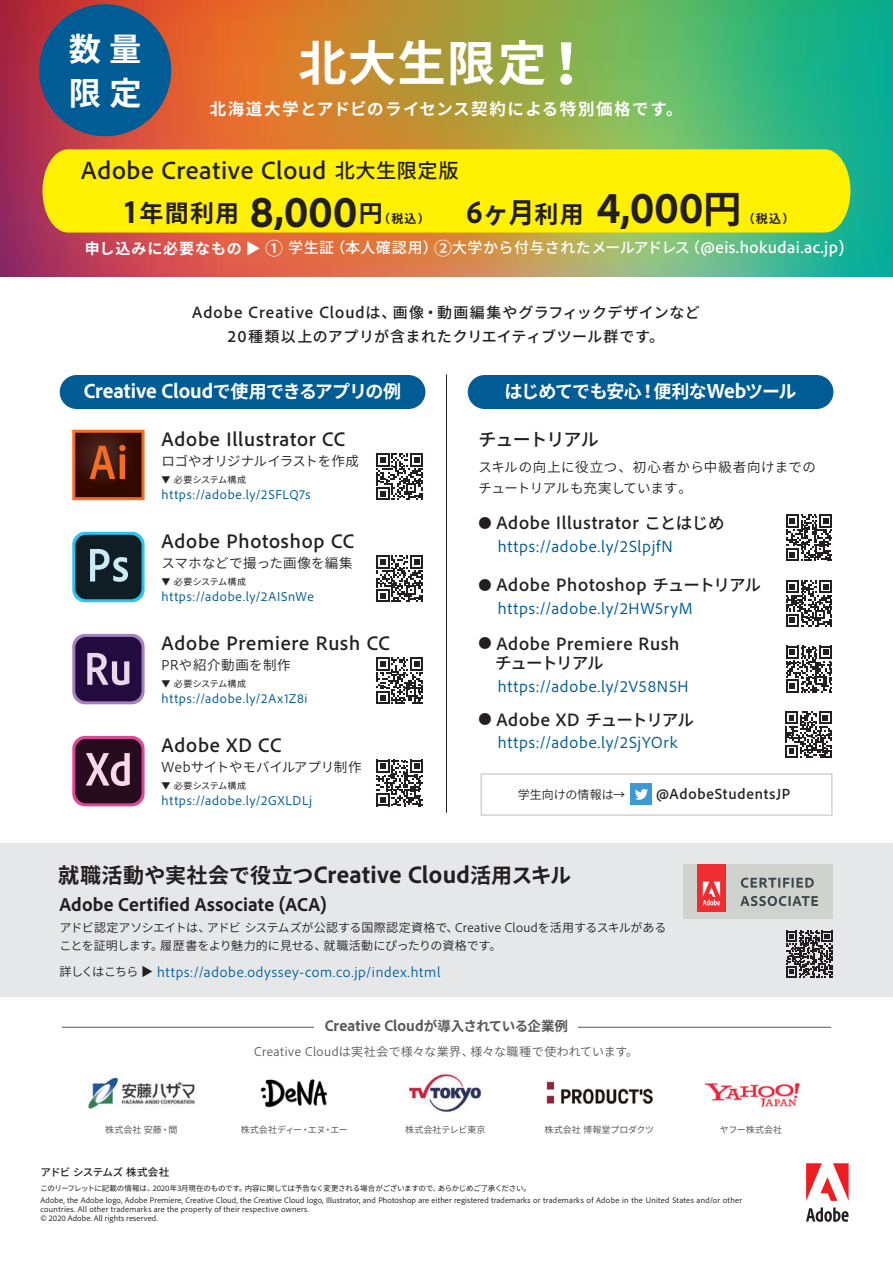
<style>
.page{position:relative;width:893px;height:1263px;background:#fff}
.page>*{position:absolute;margin:0;border:0;box-sizing:border-box;transform-origin:0 0}
.t1{font:800 48.45px "Adobe Clean Han";letter-spacing:.025em;color:#fff}
.t2{font:800 38.4px "Adobe Clean Han";color:#231f20}
.t3{font:800 32.25px/44.2px "Adobe Clean Han";color:#fff}
.t4{font:800 24px "Adobe Clean Han";color:#231f20}
.t5{font:700 22.8px "Adobe Clean Han";letter-spacing:.03em;color:#231f20}
.t6{font:800 21px "Adobe Clean Han";letter-spacing:.01em;color:#231f20}
.t7{font:700 18px "Adobe Clean Han";letter-spacing:.045em;color:#231f20}
.t8{font:800 18px "Adobe Clean Han";letter-spacing:-.01em;color:#fff}
.t9{font:800 18px "Adobe Clean Han";letter-spacing:-.03em;color:#fff}
.t10{font:700 18px "Adobe Clean Han";letter-spacing:-.045em;color:#231f20}
.t11{font:700 16.5px/19.5px "Adobe Clean Han";letter-spacing:.045em;color:#231f20}
.t12{font:800 16.5px "Adobe Clean Han";letter-spacing:.015em;color:#231f20}
.t13{font:800 16.5px "Adobe Clean Han";letter-spacing:.095em;color:#fff}
.t14{font:700 16.5px "Adobe Clean Han";letter-spacing:-.06em;color:#231f20}
.t15{font:15px "Adobe Clean Han";letter-spacing:.05em;color:#005c95}
.t16{font:700 15px/24px "Adobe Clean Han";letter-spacing:.06em;color:#231f20;text-align:center}
.t17{font:700 15px "Adobe Clean Han";letter-spacing:.03em;color:#fff}
.t18{font:13.5px/21px "Adobe Clean Han";letter-spacing:.015em;color:#231f20}
.t19{font:800 13.5px "Adobe Clean Han";color:#57585a}
.t20{font:700 13.5px "Adobe Clean Han";letter-spacing:.055em;color:#231f20}
.t21{font:13.5px "Adobe Clean Han";letter-spacing:-.01em;color:#231f20}
.t22{font:13.5px "Adobe Clean Han";letter-spacing:-.025em;color:#231f20}
.t23{font:13.5px "Adobe Clean Han";letter-spacing:.045em;color:#231f20}
.t24{font:13.2px "Adobe Clean Han";letter-spacing:.055em;color:#005c95}
.t25{font:12px/18px "Adobe Clean Han";letter-spacing:-.005em;color:#231f20}
.t26{font:12px "Adobe Clean Han";letter-spacing:.06em;color:#005c95}
.t27{font:12px "Adobe Clean Han";letter-spacing:.035em;color:#57585a}
.t28{font:800 12px "Adobe Clean Han";color:#231f20}
.t29{font:700 10.5px "Adobe Clean Han";letter-spacing:-.05em;color:#231f20}
.t30{font:9px "Adobe Clean Han";color:#57585a}
.t31{font:9px "Adobe Clean Han";letter-spacing:.02em;color:#231f20}
.t32{font:9px "Adobe Clean Han";letter-spacing:-.02em;color:#57585a}
.t33{font:7.5px/12px "Adobe Clean Han";letter-spacing:.02em;color:#231f20}
.t34{font:7.5px/9px "Adobe Clean Han";letter-spacing:.04em;color:#231f20}
.s1{font-size:56.1px}
.s2{font-size:20.25px}
.s3{font-size:28.8px}
.s4{font-size:38.4px}
.s5{font-size:12px}
.s6{font-size:28.5px}
.s7{font-size:24px}
.s8{font-weight:800}
.s9{font-size:18px}
.s10{font-size:13.2px}
.s11{font-size:12px;color:#231f20}
</style>
<div class="page">
<svg style="left:0;top:0;width:893px;height:276px;background:#938e54"></svg>
<div style="left:0;top:843px;width:893px;height:153px;background:#e6e7e9"></div>
<svg style="left:72px;top:430px;width:73px;height:70px;background:#692b11"></svg>
<hr style="left:446px;top:374px;width:1px;height:439px;background:#231f20">
<svg style="left:806px;top:1163px;width:43px;height:38px"></svg>
<svg style="left:806px;top:1207px;width:43px;height:15px"></svg>
<div style="left:43px;top:149px;width:807px;height:84px;background:#fff101"></div>
<img style="left:88px;top:1077px;width:107px;height:32px">
<img style="left:260px;top:1079px;width:68px;height:29px">
<img style="left:409px;top:1074px;width:72px;height:38px">
<img style="left:546px;top:1081px;width:107px;height:23px">
<img style="left:704px;top:1083px;width:96px;height:25px">
<svg style="left:480px;top:773px;width:353px;height:43px"></svg>
<div style="left:39px;top:4px;width:132px;height:132px;background:#005c95;border-radius:50%"></div>
<svg style="left:72px;top:634px;width:73px;height:70px"></svg>
<div style="left:75px;top:637px;width:67px;height:64px;background:#230b3f;border-radius:11px"></div>
<svg style="left:87px;top:653px;width:43px;height:32px"></svg>
<svg style="left:72px;top:736px;width:73px;height:70px"></svg>
<div style="left:75px;top:739px;width:67px;height:64px;background:#270c1d;border-radius:11px"></div>
<svg style="left:86px;top:753px;width:44px;height:33px"></svg>
<div style="left:683px;top:864px;width:150px;height:55px;background:#d0d2ce"></div>
<div style="left:697px;top:864px;width:29px;height:48px;background:#ee2d33"></div>
<svg style="left:703px;top:882px;width:17px;height:23px"></svg>
<svg style="left:741px;top:878px;width:73px;height:10px"></svg>
<svg style="left:740px;top:896px;width:78px;height:10px"></svg>
<svg style="left:376px;top:453px;width:47px;height:47px"></svg>
<svg style="left:376px;top:555px;width:47px;height:47px"></svg>
<svg style="left:376px;top:657px;width:47px;height:47px"></svg>
<svg style="left:376px;top:760px;width:47px;height:46px"></svg>
<svg style="left:786px;top:514px;width:46px;height:47px"></svg>
<svg style="left:786px;top:580px;width:46px;height:47px"></svg>
<svg style="left:786px;top:646px;width:46px;height:46px"></svg>
<svg style="left:785px;top:711px;width:47px;height:47px"></svg>
<svg style="left:786px;top:931px;width:47px;height:46px"></svg>
<div style="left:468px;top:375px;width:365px;height:34px;background:#005c95;border-radius:17px"></div>
<div style="left:60px;top:375px;width:365px;height:34px;background:#005c95;border-radius:17px"></div>
<hr style="left:62px;top:1027px;width:769px;height:1px;background:#57585a">
<div style="left:315px;top:1018px;width:263px;height:16px;background:#fff"></div>
<svg style="left:72px;top:532px;width:73px;height:70px"></svg>
<div style="left:75px;top:535px;width:67px;height:64px;background:#0f1d25;border-radius:11px"></div>
<svg style="left:90px;top:549px;width:38px;height:33px"></svg>
<h3 class="t3" style="left:69px;top:28px;width:74px">数量限定</h3>
<h1 class="t1" style="left:298px;top:36px;width:297px">北大生限定<span class="s1">！</span></h1>
<h3 class="t13" style="left:210px;top:100px;width:474px">北海道大学とアドビのライセンス契約による特別価格です。</h3>
<h3 class="t5" style="left:81px;top:158px;width:379px">Adobe Creative Cloud <span class="s2">北大生限定版</span></h3>
<h3 class="t4" style="left:125px;top:199px;width:307px"><span class="s3">1</span>年間利用 <span class="s4">8,000</span>円<span class="s5">（税込）</span></h3>
<h2 class="t2" style="left:466px;top:188px;width:277px"><span class="s6">6ヶ月</span><span class="s7">利用</span> 4,000円</h2>
<h3 class="t28" style="left:743px;top:212px;width:53px">（税込）</h3>
<h3 class="t17" style="left:85px;top:239px;width:761px"><span class="s8">申し込みに必要なもの ▶</span> <span class="s9">①</span> 学生証（本人確認用）<span class="s9">②</span>大学から付与されたメールアドレス（@eis.hokudai.ac.jp)</h3>
<h3 class="t16" style="left:192px;top:301px;width:509px">Adobe Creative Cloudは、画像・動画編集やグラフィックデザインなど<br>20種類以上のアプリが含まれたクリエイティブツール群です。</h3>
<h3 class="t8" style="left:84px;top:381px;width:319px">Creative Cloudで使用できるアプリの例</h3>
<h3 class="t9" style="left:505px;top:381px;width:293px">はじめてでも安心！便利なWebツール</h3>
<h3 class="t7" style="left:162px;top:429px;width:185px">Adobe Illustrator CC</h3>
<h3 class="t22" style="left:162px;top:453px;width:199px">ロゴやオリジナルイラストを作成</h3>
<p class="t31" style="left:162px;top:474px;width:86px">▼ 必要システム構成</p>
<h3 class="t26" style="left:162px;top:488px;width:150px">https://adobe.ly/2SFLQ7s</h3>
<h3 class="t7" style="left:162px;top:531px;width:194px">Adobe Photoshop CC</h3>
<h3 class="t18" style="left:162px;top:552px;width:193px">スマホなどで撮った画像を編集</h3>
<p class="t31" style="left:162px;top:576px;width:86px">▼ 必要システム構成</p>
<h3 class="t26" style="left:162px;top:590px;width:154px">https://adobe.ly/2AISnWe</h3>
<h3 class="t7" style="left:162px;top:633px;width:230px">Adobe Premiere Rush CC</h3>
<h3 class="t23" style="left:162px;top:657px;width:131px">PRや紹介動画を制作</h3>
<p class="t31" style="left:162px;top:678px;width:86px">▼ 必要システム構成</p>
<h3 class="t26" style="left:162px;top:692px;width:147px">https://adobe.ly/2Ax1Z8i</h3>
<h3 class="t7" style="left:162px;top:735px;width:121px">Adobe XD CC</h3>
<h3 class="t21" style="left:162px;top:759px;width:201px">Webサイトやモバイルアプリ制作</h3>
<p class="t31" style="left:162px;top:780px;width:86px">▼ 必要システム構成</p>
<h3 class="t26" style="left:162px;top:794px;width:152px">https://adobe.ly/2GXLDLj</h3>
<h3 class="t10" style="left:478px;top:429px;width:122px">チュートリアル</h3>
<h3 class="t18" style="left:478px;top:456px;width:339px">スキルの向上に役立つ、初心者から中級者向けまでのチュートリアルも充実しています。</h3>
<h3 class="t11" style="left:478px;top:514px;width:248px"><span class="s10">●</span> Adobe Illustrator ことはじめ</h3>
<h3 class="t15" style="left:498px;top:538px;width:176px">https://adobe.ly/2SlpjfN</h3>
<h3 class="t11" style="left:478px;top:576px;width:284px"><span class="s10">●</span> Adobe Photoshop チュートリアル</h3>
<h3 class="t15" style="left:498px;top:600px;width:196px">https://adobe.ly/2HW5ryM</h3>
<h3 class="t11" style="left:495px;top:634px;width:186px;text-indent:-17px"><span class="s10">●</span> Adobe Premiere Rushチュートリアル</h3>
<h3 class="t15" style="left:498px;top:678px;width:192px">https://adobe.ly/2V58N5H</h3>
<h3 class="t14" style="left:478px;top:710px;width:217px"><span class="s10">●</span> Adobe XD チュートリアル</h3>
<h3 class="t15" style="left:498px;top:734px;width:181px">https://adobe.ly/2SjYOrk</h3>
<h3 class="t25" style="left:518px;top:785px;width:109px">学生向けの情報は→</h3>
<h3 class="t20" style="left:656px;top:787px;width:136px">@AdobeStudentsJP</h3>
<h3 class="t6" style="left:58px;top:863px;width:514px">就職活動や実社会で役立つCreative Cloud活用スキル</h3>
<h3 class="t12" style="left:60px;top:895px;width:269px">Adobe Certified Associate (ACA)</h3>
<h3 class="t25" style="left:60px;top:919px;width:608px">アドビ認定アソシエイトは、アドビ システムズが公認する国際認定資格で、Creative Cloudを活用するスキルがあることを証明します。履歴書をより魅力的に見せる、就職活動にぴったりの資格です。</h3>
<h3 class="t24" style="left:60px;top:965px;width:382px"><span class="s11">詳しくはこちら ▶</span> https://adobe.odyssey-com.co.jp/index.html</h3>
<h3 class="t19" style="left:325px;top:1018px;width:245px">Creative Cloudが導入されている企業例</h3>
<h3 class="t27" style="left:254px;top:1045px;width:386px">Creative Cloudは実社会で様々な業界、様々な職種で使われています。</h3>
<p class="t30" style="left:105px;top:1124px;width:74px">株式会社 安藤・間</p>
<p class="t32" style="left:241px;top:1124px;width:109px">株式会社ディー・エヌ・エー</p>
<p class="t30" style="left:405px;top:1124px;width:82px">株式会社テレビ東京</p>
<p class="t30" style="left:544px;top:1124px;width:111px">株式会社 博報堂プロダクツ</p>
<p class="t30" style="left:720px;top:1124px;width:64px">ヤフー株式会社</p>
<h3 class="t29" style="left:41px;top:1166px;width:130px">アドビ システムズ 株式会社</h3>
<p class="t33" style="left:41px;top:1182px;width:703px">このリーフレットに記載の情報は、2020年3月現在のものです。内容に関しては予告なく変更される場合がございますので、あらかじめご了承ください。<br>Adobe, the Adobe logo, Adobe Premiere, Creative Cloud, the Creative Cloud logo, Illustrator, and Photoshop are either registered trademarks or trademarks of Adobe in the United States and/or other</p>
<p class="t34" style="left:41px;top:1205px;width:270px">countries. All other trademarks are the property of their respective owners. © 2020 Adobe. All rights reserved.</p>
</div>
